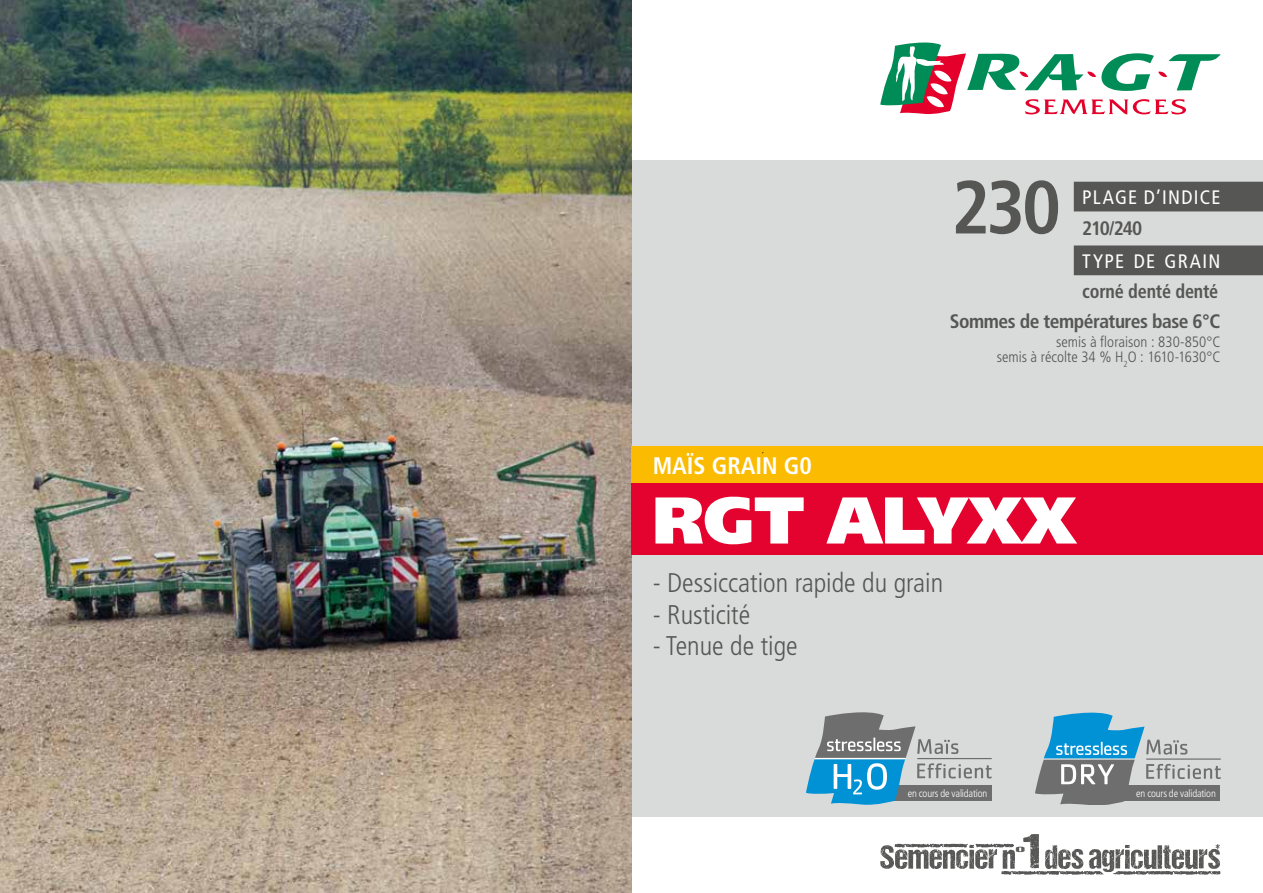
<style>
.page{position:relative;width:1263px;height:893px;background:#fff}
.page>*{position:absolute;margin:0;border:0;box-sizing:border-box;transform-origin:0 0}
.t1{font:700 condensed 75px "Frutiger LT Std";color:#565655}
.t2{font:900 66px "Frutiger LT Std";letter-spacing:-.01em;color:#fff}
.t3{font:300 condensed 27px "Frutiger LT Std";color:#565655}
.t4{font:700 condensed 24px "Frutiger LT Std";color:#fff}
.t5{font:700 condensed 19.5px/29.7px "Frutiger LT Std";letter-spacing:-.025em;color:#565655;text-align:right;scale:.93 1}
.t6{font:condensed 19.5px "Frutiger LT Std";letter-spacing:.065em;color:#fff}
.t7{font:700 condensed 19.5px "Frutiger LT Std";letter-spacing:-.025em;color:#565655}
.t8{font:300 condensed 15px/15px "Frutiger LT Std";color:#565655;text-align:right}
.t9{font:300 condensed 10.5px "Frutiger LT Std";letter-spacing:-.015em;color:#fff}
</style>
<div class="page">
<div style="left:631px;top:160px;width:632px;height:657px;background:#d9dada"></div>
<svg style="left:880px;top:43px;width:340px;height:72px"></svg>
<svg style="left:880px;top:834px;width:340px;height:41px"></svg>
<img style="left:0;top:0;width:631px;height:893px">
<div style="left:631px;top:483px;width:632px;height:72px;background:#e4032e"></div>
<div style="left:631px;top:446px;width:632px;height:37px;background:#fbbb00"></div>
<svg style="left:1074px;top:182px;width:189px;height:93px"></svg>
<svg style="left:806px;top:712px;width:186px;height:93px"></svg>
<svg style="left:1035px;top:712px;width:186px;height:93px"></svg>
<h3 class="t4" style="left:653px;top:452px;width:161px">MAÏS GRAIN G0</h3>
<h1 class="t1" style="left:951px;top:163px;width:111px">230</h1>
<h3 class="t6" style="left:1082px;top:186px;width:140px">PLAGE D’INDICE</h3>
<h3 class="t7" style="left:1082px;top:216px;width:62px">210/240</h3>
<h3 class="t6" style="left:1082px;top:250px;width:140px">TYPE DE GRAIN</h3>
<h3 class="t5" style="left:950px;top:277px;width:292px">corné denté denté<br>Sommes de températures base 6°C</h3>
<p class="t8" style="left:997px;top:335px;width:225px">semis à floraison : 830-850°C<br>semis à récolte 34 % H<sub>2</sub>O : 1610-1630°C</p>
<h2 class="t2" style="left:653px;top:480px;width:425px">RGT ALYXX</h2>
<h3 class="t3" style="left:653px;top:567px;width:292px">- Dessiccation rapide du grain</h3>
<h3 class="t3" style="left:653px;top:599px;width:99px">- Rusticité</h3>
<h3 class="t3" style="left:653px;top:631px;width:146px">- Tenue de tige</h3>
<p class="t9" style="left:908px;top:787px;width:81px">en cours de validation</p>
<p class="t9" style="left:1136px;top:787px;width:81px">en cours de validation</p>
</div>
